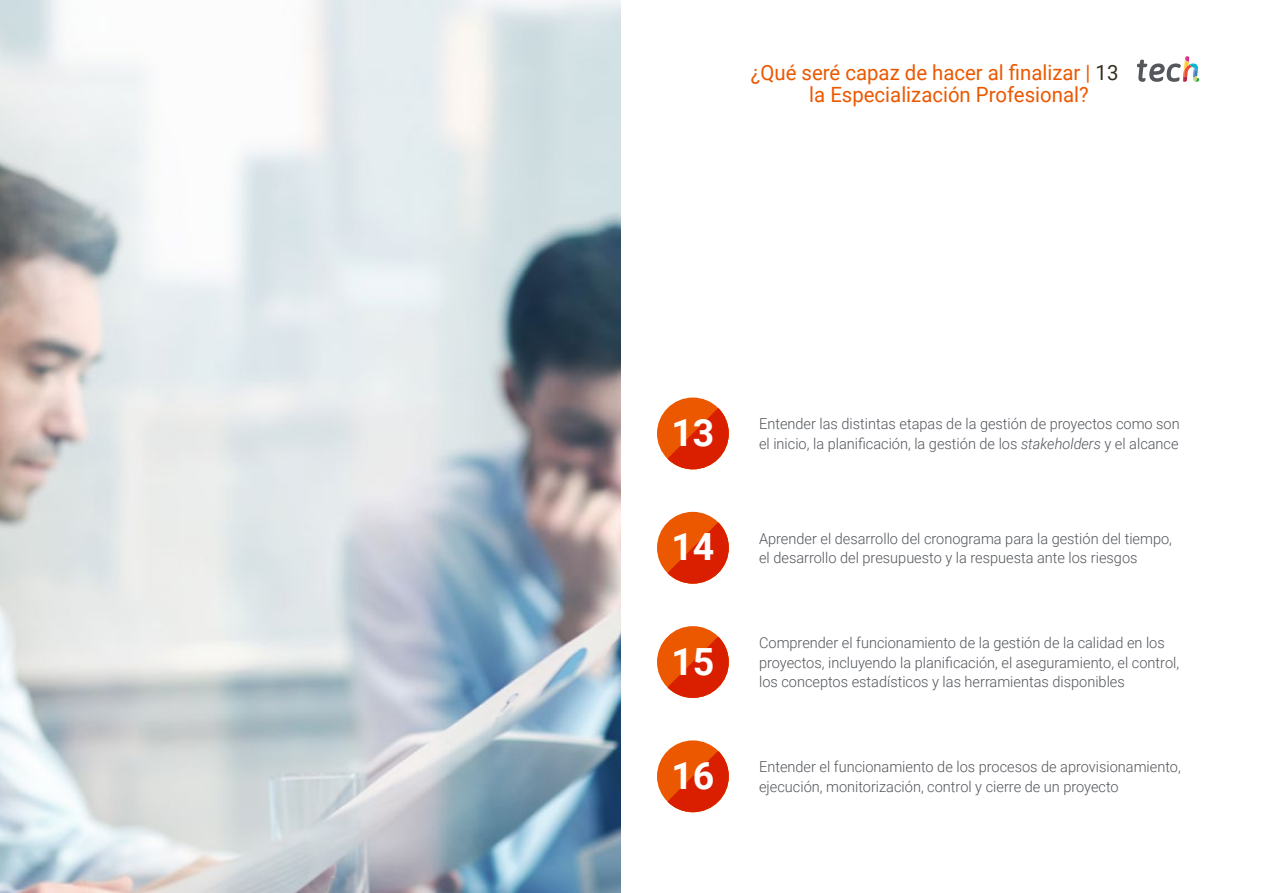
<style>
.page{position:relative;width:1263px;height:893px;background:#fff}
.page>*{position:absolute;margin:0;border:0;box-sizing:border-box;transform-origin:0 0}
.t1{font:700 37.5px "Roboto";color:#fff}
.t2{font:21px/22.5px "Roboto";color:#ec5800}
.t3{font:300 15px/19.5px "Roboto";color:#52555b}
.s1{color:#312e20}
.s2{font-style:italic}
</style>
<div class="page">
<div style="left:657px;top:740px;width:72px;height:72px;background:#ec5800;border-radius:50%"></div>
<svg style="left:667px;top:751px;width:62px;height:61px"></svg>
<div style="left:657px;top:398px;width:72px;height:71px;background:#ec5800;border-radius:50%"></div>
<svg style="left:667px;top:408px;width:62px;height:61px"></svg>
<div style="left:657px;top:626px;width:72px;height:72px;background:#ec5800;border-radius:50%"></div>
<svg style="left:667px;top:637px;width:62px;height:61px"></svg>
<div style="left:657px;top:512px;width:72px;height:72px;background:#ec5800;border-radius:50%"></div>
<svg style="left:667px;top:522px;width:62px;height:62px"></svg>
<img style="left:0;top:0;width:621px;height:893px">
<svg style="left:1137px;top:56px;width:62px;height:26px"></svg>
<h2 class="t2" style="left:809px;top:60px;width:311px;text-indent:-58px">¿Qué seré capaz de hacer al finalizar | <span class="s1">13 </span>la Especialización Profesional?</h2>
<h1 class="t1" style="left:671px;top:407px;width:45px">13</h1>
<p class="t3" style="left:759px;top:414px;width:422px">Entender las distintas etapas de la gestión de proyectos como son el inicio, la planificación, la gestión de los <span class="s2">stakeholders</span> y el alcance</p>
<h1 class="t1" style="left:671px;top:521px;width:45px">14</h1>
<h1 class="t1" style="left:671px;top:635px;width:45px">15</h1>
<p class="t3" style="left:759px;top:528px;width:414px">Aprender el desarrollo del cronograma para la gestión del tiempo,</p>
<p class="t3" style="left:759px;top:547px;width:380px">el desarrollo del presupuesto y la respuesta ante los riesgos</p>
<p class="t3" style="left:759px;top:632px;width:422px">Comprender el funcionamiento de la gestión de la calidad en los proyectos, incluyendo la planificación, el aseguramiento, el control, los conceptos estadísticos y las herramientas disponibles</p>
<h1 class="t1" style="left:671px;top:749px;width:45px">16</h1>
<p class="t3" style="left:759px;top:756px;width:423px">Entender el funcionamiento de los procesos de aprovisionamiento, ejecución, monitorización, control y cierre de un proyecto</p>
</div>
